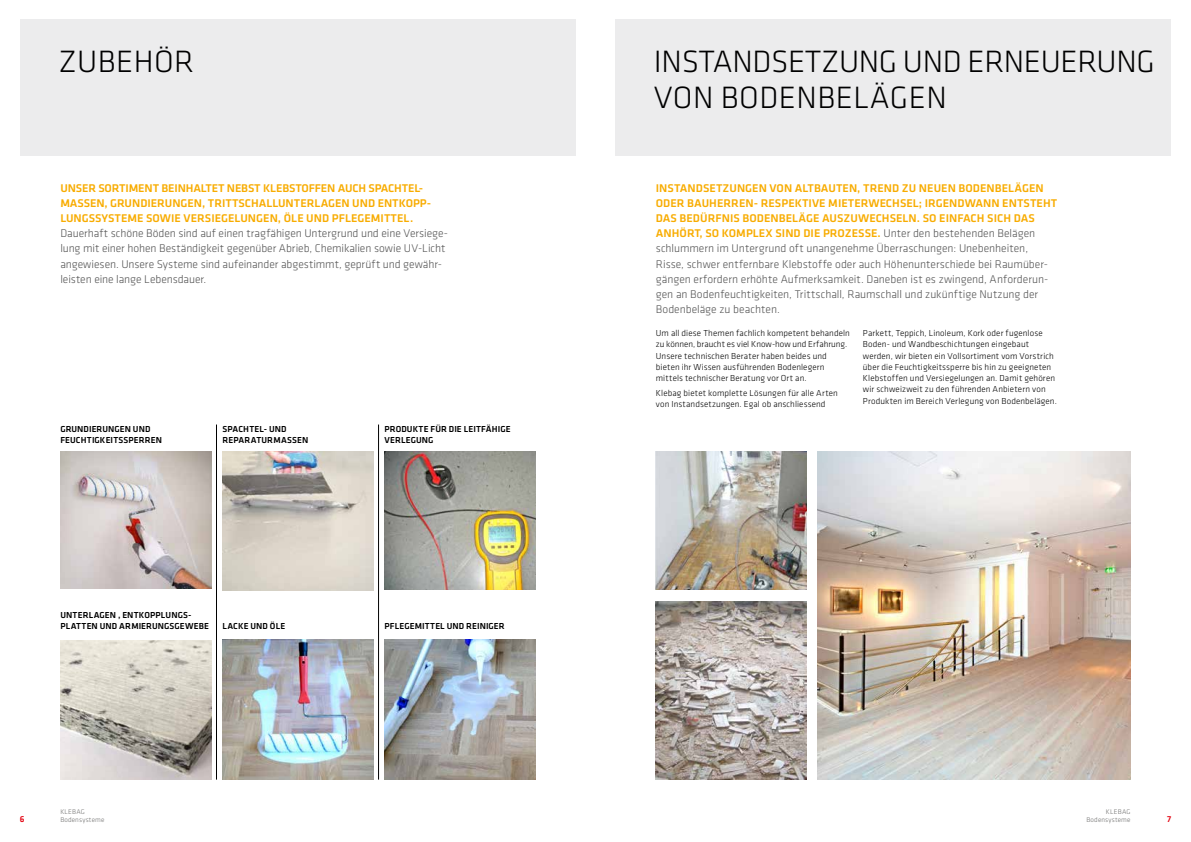
<style>
.page{position:relative;width:1191px;height:842px;background:#fff}
.page>*{position:absolute;margin:0;border:0;box-sizing:border-box;transform-origin:0 0}
.t1{font:300 32px/36px "Klavika";letter-spacing:-.01em;color:#000}
.t2{font:300 32px "Klavika";letter-spacing:.015em;color:#000}
.t3{font:300 11.6px/15.1px "Klavika";letter-spacing:-.005em;color:#565656}
.t4{font:500 11.6px/15.1px "Klavika";color:#f8ac00}
.t5{font:300 9px/11.3px "Klavika";letter-spacing:.01em;color:#000}
.t6{font:500 9px/11.3px "Klavika";letter-spacing:.01em;color:#000}
.t7{font:500 9px "Klavika";color:#e3000f}
.t8{font:300 7px/8.4px "Klavika";letter-spacing:.025em;color:#6f6f6e;text-align:right}
.s1{font-weight:500;color:#f8ac00}
</style>
<div class="page">
<div style="left:20px;top:20px;width:555px;height:136px;background:#ececed"></div>
<img style="left:384px;top:452px;width:151px;height:138px">
<img style="left:384px;top:639px;width:151px;height:141px">
<img style="left:60px;top:641px;width:151px;height:139px">
<img style="left:222px;top:639px;width:151px;height:141px">
<img style="left:60px;top:452px;width:151px;height:137px">
<img style="left:222px;top:452px;width:151px;height:138px">
<hr style="left:216px;top:424px;width:1px;height:356px;background:#000">
<hr style="left:378px;top:424px;width:1px;height:356px;background:#000">
<div style="left:615px;top:20px;width:556px;height:136px;background:#ececed"></div>
<img style="left:656px;top:452px;width:150px;height:138px">
<img style="left:656px;top:601px;width:150px;height:179px">
<img style="left:818px;top:452px;width:312px;height:328px">
<h1 class="t2" style="left:58px;top:42px;width:137px">ZUBEHÖR</h1>
<p class="t4" style="left:60px;top:180px;width:372px">UNSER SORTIMENT BEINHALTET NEBST KLEBSTOFFEN AUCH SPACHTEL-<br>MASSEN, GRUNDIERUNGEN, TRITTSCHALLUNTERLAGEN UND ENTKOPP-<br>LUNGSSYSTEME SOWIE VERSIEGELUNGEN, ÖLE UND PFLEGEMITTEL.</p>
<p class="t3" style="left:60px;top:226px;width:389px">Dauerhaft schöne Böden sind auf einen tragfähigen Untergrund und eine Versiege&shy;lung mit einer hohen Beständigkeit gegenüber Abrieb, Chemikalien sowie UV-Licht angewiesen. Unsere Systeme sind aufeinander abgestimmt, geprüft und gewähr&shy;leisten eine lange Lebensdauer.</p>
<p class="t6" style="left:60px;top:423px;width:103px">GRUNDIERUNGEN UND<br>FEUCHTIGKEITSSPERREN</p>
<p class="t6" style="left:222px;top:423px;width:87px">SPACHTEL- UND<br>REPARATURMASSEN</p>
<p class="t6" style="left:384px;top:423px;width:128px">PRODUKTE FÜR DIE LEITFÄHIGE<br>VERLEGUNG</p>
<p class="t6" style="left:60px;top:609px;width:150px">UNTERLAGEN , ENTKOPPLUNGS-<br>PLATTEN UND ARMIERUNGSGEWEBE</p>
<p class="t6" style="left:222px;top:620px;width:64px">LACKE UND ÖLE</p>
<p class="t6" style="left:384px;top:620px;width:122px">PFLEGEMITTEL UND REINIGER</p>
<h1 class="t1" style="left:654px;top:43px;width:502px">INSTANDSETZUNG UND ERNEUERUNG<br>VON BODENBELÄGEN</h1>
<p class="t3" style="left:656px;top:180px;width:403px"><span class="s1">INSTANDSETZUNGEN VON ALTBAUTEN, TREND ZU NEUEN BODENBELÄGEN ODER BAUHERREN- RESPEKTIVE MIETERWECHSEL; IRGENDWANN ENTSTEHT DAS BEDÜRFNIS BODENBELÄGE AUSZUWECHSELN. SO EINFACH SICH DAS ANHÖRT, SO KOMPLEX SIND DIE PROZESSE.</span> Unter den bestehenden Belägen schlummern im Untergrund oft unangenehme Überraschungen: Unebenheiten, Risse, schwer entfernbare Klebstoffe oder auch Höhenunterschiede bei Raumüber&shy;gängen erfordern erhöhte Aufmerksamkeit. Daneben ist es zwingend, Anforderun&shy;gen an Bodenfeuchtigkeiten, Trittschall, Raumschall und zukünftige Nutzung der Bodenbeläge zu beachten.</p>
<p class="t5" style="left:656px;top:327px;width:195px">Um all diese Themen fachlich kompetent behandeln zu können, braucht es viel Know-how und Erfahrung.<br>Unsere technischen Berater haben beides und bieten ihr Wissen ausführenden Bodenlegern mittels technischer Beratung vor Ort an.</p>
<p class="t5" style="left:656px;top:387px;width:183px">Klebag bietet komplette Lösungen für alle Arten von Instandsetzungen. Egal ob anschliessend</p>
<p class="t5" style="left:863px;top:327px;width:195px">Parkett, Teppich, Linoleum, Kork oder fugenlose Boden- und Wandbeschichtungen eingebaut werden, wir bieten ein Vollsortiment vom Vorstrich über die Feuchtigkeitssperre bis hin zu geeigneten Klebstoffen und Versiegelungen an. Damit gehören wir schweizweit zu den führenden Anbietern von Produkten im Bereich Verlegung von Bodenbelägen.</p>
<p class="t8" style="left:60px;top:807px;width:46px;text-align:left">KLEBAG<br>Bodensysteme</p>
<p class="t8" style="left:1086px;top:807px;width:46px">KLEBAG<br>Bodensysteme</p>
<p class="t7" style="left:20px;top:813px;width:6px">6</p>
<p class="t7" style="left:1167px;top:813px;width:6px">7</p>
</div>
